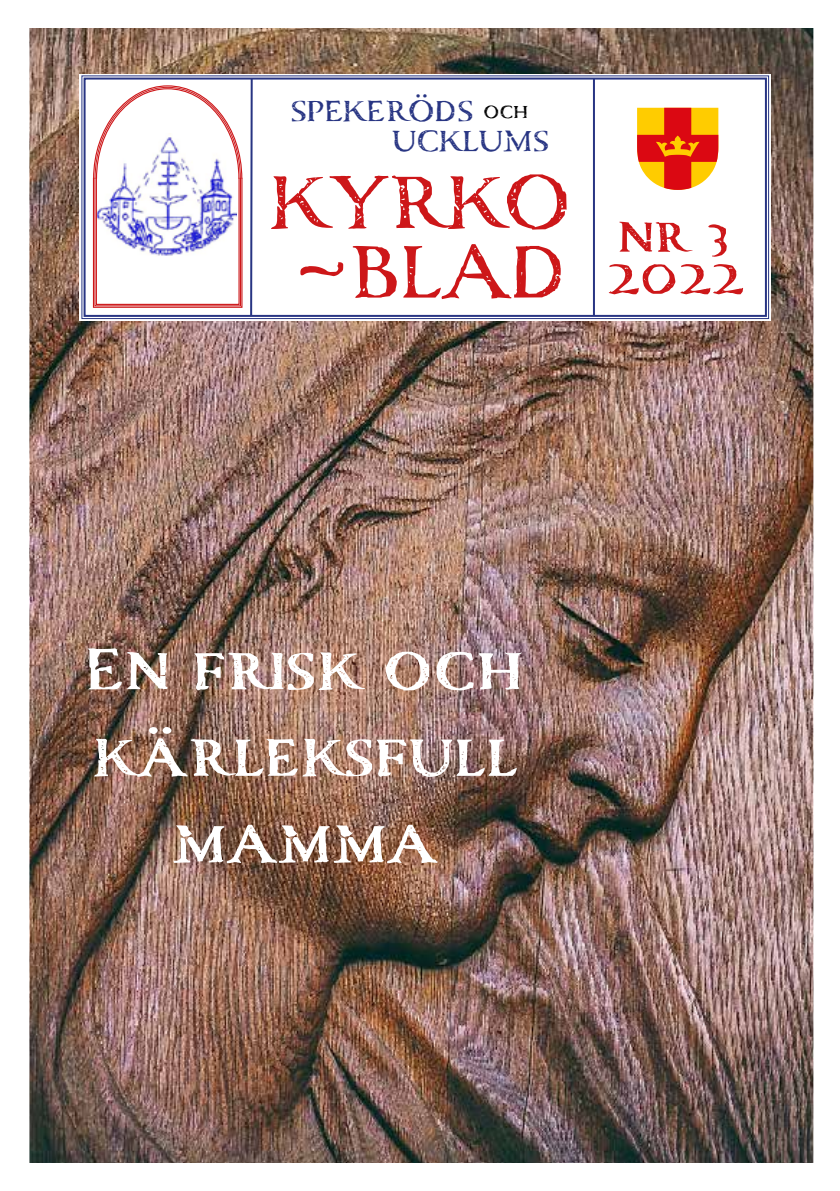
<style>
.page{position:relative;width:840px;height:1191px;background:#fff}
.page>*{position:absolute;margin:0;border:0;box-sizing:border-box;transform-origin:0 0}
.t1{font:92px/69.4px "Carta Marina";color:#cd1719;text-align:right}
.t2{font:700 72px/86.4px "Carta Marina";color:#fff;text-align:center}
.t3{font:60px "Trattatello";color:#cd1719}
.t4{font:700 52px "Carta Marina";color:#cd1719}
.t5{font:36px "Carta Marina";color:#283583}
.t6{font:24px "Carta Marina";color:#000}
</style>
<div class="page">
<img style="left:29px;top:28px;width:785px;height:1135px">
<svg style="left:81px;top:75px;width:687px;height:244px"></svg>
<div style="left:83px;top:78px;width:683px;height:239px;border:2px solid #283583"></div>
<svg style="left:92px;top:85px;width:151px;height:223px"></svg>
<p class="t5" style="left:290px;top:90px;width:184px">SPEKERÖDS</p>
<p class="t6" style="left:483px;top:97px;width:47px">och</p>
<p class="t5" style="left:392px;top:120px;width:158px">UCKLUMS</p>
<p class="t1" style="left:271px;top:167px;width:302px">KYRKO<br>BLAD</p>
<p class="t4" style="left:618px;top:206px;width:112px">NR 3</p>
<p class="t3" style="left:297px;top:231px;width:48px">–</p>
<p class="t4" style="left:606px;top:247px;width:138px">2022</p>
<p class="t2" style="left:85px;top:625px;width:440px">En frisk och kärleksfull mamma</p>
</div>
